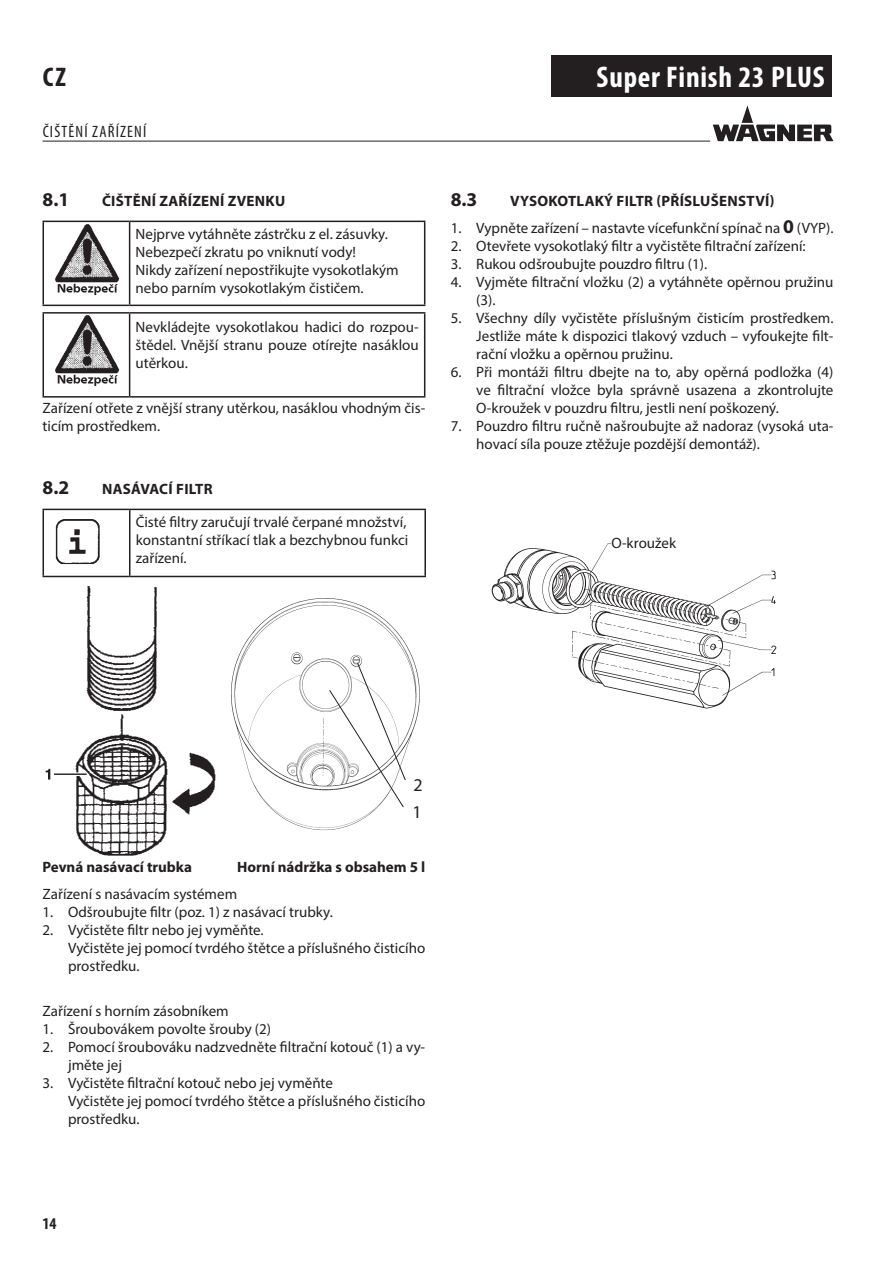
<style>
.page{position:relative;width:893px;height:1263px;background:#fff}
.page>*{position:absolute;margin:0;border:0;box-sizing:border-box;transform-origin:0 0}
.t1{font:700 condensed 30px "Myriad Pro";letter-spacing:.025em;color:#fff}
.t2{font:700 condensed 27px "Myriad Pro";color:#231f20}
.t3{font:700 19.5px "Myriad Pro";color:#231f20}
.t4{font:18px "Myriad Pro";color:#231f20}
.t5{font:condensed 16.5px "Myriad Pro";letter-spacing:.07em;color:#231f20}
.t6{font:700 condensed 16.5px "Myriad Pro";color:#231f20}
.t7{font:15px/18px "Myriad Pro";color:#231f20}
.t8{font:700 15px "Myriad Pro";letter-spacing:.02em;color:#231f20}
.t9{font:700 15px "Myriad Pro";color:#231f20}
.s1{font-weight:700;font-size:19.5px}
</style>
<div class="page">
<div style="left:551px;top:55px;width:281px;height:41px;background:#231f20"></div>
<hr style="left:43px;top:141px;width:667px;height:1px;background:#231f20">
<svg style="left:713px;top:105px;width:120px;height:36px"></svg>
<hr style="left:43px;top:221px;width:87px;height:1px;background:#231f20">
<hr style="left:43px;top:222px;width:1px;height:83px;background:#231f20">
<hr style="left:130px;top:221px;width:295px;height:1px;background:#231f20">
<hr style="left:129px;top:222px;width:1px;height:83px;background:#231f20">
<hr style="left:424px;top:222px;width:1px;height:83px;background:#231f20">
<hr style="left:43px;top:305px;width:87px;height:1px;background:#231f20">
<hr style="left:130px;top:305px;width:295px;height:1px;background:#231f20">
<img style="left:49px;top:222px;width:73px;height:74px">
<hr style="left:43px;top:312px;width:87px;height:2px;background:#231f20">
<hr style="left:43px;top:314px;width:1px;height:82px;background:#231f20">
<hr style="left:130px;top:312px;width:295px;height:2px;background:#231f20">
<hr style="left:129px;top:314px;width:1px;height:82px;background:#231f20">
<hr style="left:424px;top:314px;width:1px;height:82px;background:#231f20">
<hr style="left:43px;top:396px;width:87px;height:2px;background:#231f20">
<hr style="left:130px;top:396px;width:295px;height:2px;background:#231f20">
<img style="left:55px;top:315px;width:65px;height:72px">
<hr style="left:43px;top:509px;width:87px;height:1px;background:#231f20">
<hr style="left:43px;top:510px;width:1px;height:66px;background:#231f20">
<hr style="left:130px;top:509px;width:296px;height:1px;background:#231f20">
<hr style="left:129px;top:510px;width:1px;height:66px;background:#231f20">
<hr style="left:424px;top:510px;width:2px;height:66px;background:#231f20">
<hr style="left:43px;top:576px;width:87px;height:1px;background:#231f20">
<hr style="left:130px;top:576px;width:296px;height:1px;background:#231f20">
<img style="left:55px;top:519px;width:45px;height:45px">
<img style="left:45px;top:586px;width:171px;height:269px">
<img style="left:231px;top:598px;width:189px;height:233px">
<svg style="left:329px;top:662px;width:77px;height:146px"></svg>
<img style="left:491px;top:543px;width:286px;height:166px">
<div style="left:611px;top:528px;width:92px;height:34px;background:#fff"></div>
<h2 class="t2" style="left:43px;top:60px;width:25px">CZ</h2>
<p class="t5" style="left:43px;top:122px;width:105px">ČIŠTĚNÍ ZAŘÍZENÍ</p>
<h3 class="t3" style="left:43px;top:187px;width:28px">8.1</h3>
<p class="t8" style="left:102px;top:191px;width:185px">ČIŠTĚNÍ ZAŘÍZENÍ ZVENKU</p>
<p class="t7" style="left:136px;top:224px;width:265px">Nejprve vytáhněte zástrčku z el. zásuvky.<br>Nebezpečí zkratu po vniknutí vody!<br>Nikdy zařízení nepostřikujte vysokotlakým nebo parním vysokotlakým čističem.</p>
<p class="t7" style="left:136px;top:318px;width:285px;text-align:justify">Nevkládejte vysokotlakou hadici do rozpou&shy;štědel. Vnější stranu pouze otírejte nasáklou utěrkou.</p>
<p class="t7" style="left:43px;top:399px;width:384px">Zařízení otřete z vnější strany utěrkou, nasáklou vhodným čis&shy;ticím prostředkem.</p>
<h3 class="t3" style="left:43px;top:475px;width:28px">8.2</h3>
<p class="t8" style="left:102px;top:479px;width:112px">NASÁVACÍ FILTR</p>
<p class="t7" style="left:136px;top:512px;width:274px">Čisté filtry zaručují trvalé čerpané množství, konstantní stříkací tlak a bezchybnou funkci zařízení.</p>
<h1 class="t1" style="left:596px;top:58px;width:230px">Super Finish 23 PLUS</h1>
<h3 class="t3" style="left:451px;top:187px;width:28px">8.3</h3>
<p class="t8" style="left:510px;top:191px;width:266px">VYSOKOTLAKÝ FILTR (PŘÍSLUŠENSTVÍ)</p>
<p class="t7" style="left:451px;top:219px;width:384px">1. Vypněte zařízení – nastavte vícefunkční spínač na <span class="s1">0</span> (VYP).</p>
<p class="t7" style="left:451px;top:237px;width:356px">2. Otevřete vysokotlaký filtr a vyčistěte filtrační zařízení:</p>
<p class="t7" style="left:451px;top:255px;width:258px">3. Rukou odšroubujte pouzdro filtru (1).</p>
<p class="t7" style="left:476px;top:273px;width:359px;text-indent:-26px">4. Vyjměte filtrační vložku (2) a vytáhněte opěrnou pružinu (3).</p>
<p class="t7" style="left:476px;top:309px;width:359px;text-align:justify;text-indent:-26px">5. Všechny díly vyčistěte příslušným čisticím prostředkem.<br>Jestliže máte k dispozici tlakový vzduch – vyfoukejte filt&shy;rační vložku a opěrnou pružinu.</p>
<p class="t7" style="left:476px;top:363px;width:359px;text-align:justify;text-indent:-26px">6. Při montáži filtru dbejte na to, aby opěrná podložka (4) ve filtrační vložce byla správně usazena a zkontrolujte O-kroužek v pouzdru filtru, jestli není poškozený.</p>
<p class="t7" style="left:476px;top:417px;width:359px;text-indent:-26px">7. Pouzdro filtru ručně našroubujte až nadoraz (vysoká uta&shy;hovací síla pouze ztěžuje pozdější demontáž).</p>
<p class="t7" style="left:611px;top:534px;width:66px">O-kroužek</p>
<p class="t4" style="left:414px;top:774px;width:11px">2</p>
<p class="t4" style="left:413px;top:801px;width:11px">1</p>
<p class="t9" style="left:43px;top:857px;width:151px">Pevná nasávací trubka</p>
<p class="t9" style="left:237px;top:857px;width:189px">Horní nádržka s obsahem 5 l</p>
<p class="t7" style="left:43px;top:885px;width:196px">Zařízení s nasávacím systémem</p>
<p class="t7" style="left:43px;top:903px;width:292px">1. Odšroubujte filtr (poz. 1) z nasávací trubky.</p>
<p class="t7" style="left:68px;top:921px;width:359px;text-indent:-26px">2. Vyčistěte filtr nebo jej vyměňte.<br>Vyčistěte jej pomocí tvrdého štětce a příslušného čisticího prostředku.</p>
<p class="t7" style="left:43px;top:1002px;width:188px">Zařízení s horním zásobníkem</p>
<p class="t7" style="left:43px;top:1020px;width:230px">1. Šroubovákem povolte šrouby (2)</p>
<p class="t7" style="left:68px;top:1038px;width:359px;text-indent:-26px">2. Pomocí šroubováku nadzvedněte filtrační kotouč (1) a vy&shy;jměte jej</p>
<p class="t7" style="left:68px;top:1074px;width:359px;text-indent:-26px">3. Vyčistěte filtrační kotouč nebo jej vyměňte<br>Vyčistěte jej pomocí tvrdého štětce a příslušného čisticího prostředku.</p>
<p class="t6" style="left:43px;top:1214px;width:16px">14</p>
</div>
